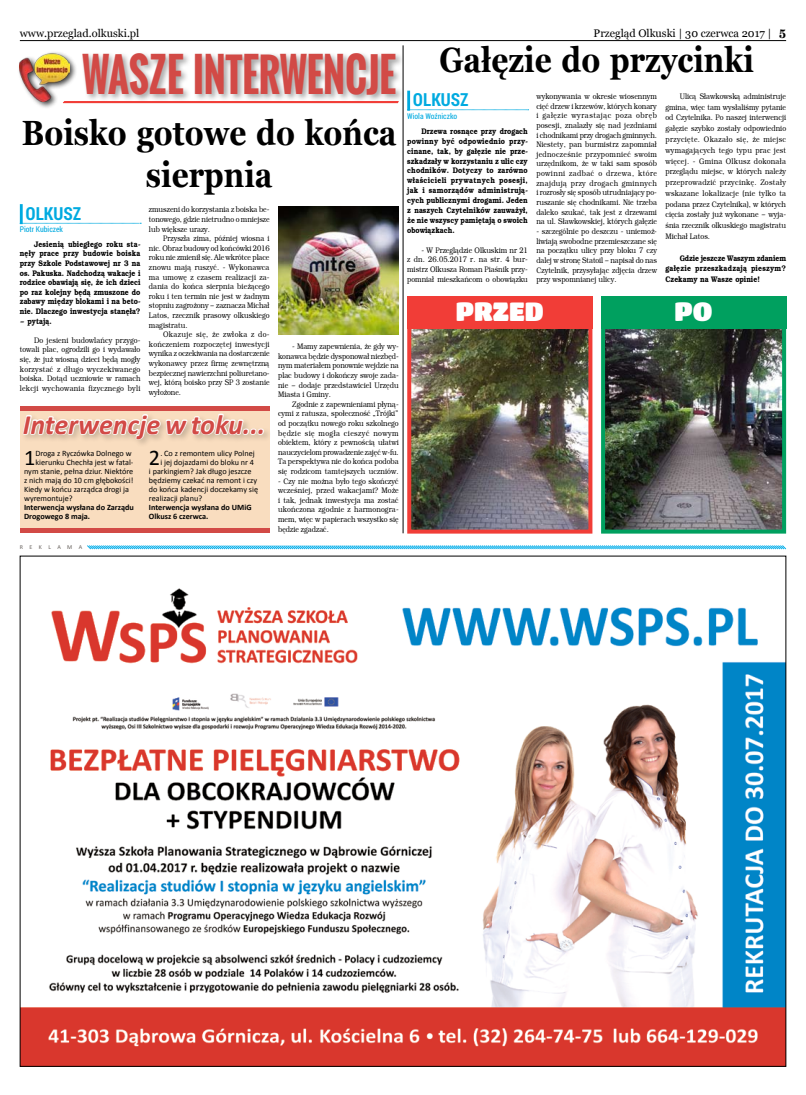
<style>
.page{position:relative;width:806px;height:1095px;background:#fff}
.page>*{position:absolute;margin:0;border:0;box-sizing:border-box;transform-origin:0 0}
.t1{font:700 45.1px "Oswald";letter-spacing:-.005em;color:#d24a46;scale:.85 1}
.t2{font:700 35px/42px "Georgia";color:#000;text-align:center;scale:.85 1}
.t3{font:italic 700 28px "Calibri";color:#d24a46}
.t4{font:26px "Titan One";color:#fff}
.t5{font:22.4px "Calibri";color:#000}
.t6{font:700 18px "Roboto Condensed";color:#00aae0}
.t7{font:11px "Georgia";color:#000}
.t8{font:8.2px "Calibri";color:#000}
.t9{font:700 8.2px/9px "Calibri";color:#000}
.t10{font:8px/9.6px "Brooklyn";color:#000;text-align:justify;scale:.85 1}
.t11{font:700 8px/9.9px "Brooklyn";color:#000;text-align:justify;scale:.85 1}
.t12{font:8px "Roboto Condensed";color:#00aae0}
.t13{font:6px "Calibri";letter-spacing:1.07em;color:#66615d}
.s1{font-family:"New Brunswick";font-weight:700;font-size:12px}
</style>
<div class="page">
<hr style="left:20px;top:40px;width:765px;height:1px;background:#000">
<div style="left:80px;top:50px;width:371px;height:85px;background:#000;opacity:.36"></div>
<div style="left:17px;top:51px;width:72px;height:72px;background:#000;opacity:.75"></div>
<img style="left:20px;top:52px;width:49px;height:50px">
<svg style="left:63px;top:101px;width:336px;height:2px"></svg>
<img style="left:22px;top:588px;width:761px;height:476px">
<svg style="left:87px;top:545px;width:699px;height:5px"></svg>
<hr style="left:20px;top:204px;width:3px;height:20px;background:#00aae0">
<svg style="left:22px;top:223px;width:119px;height:1px"></svg>
<hr style="left:407px;top:91px;width:3px;height:20px;background:#00aae0">
<svg style="left:407px;top:109px;width:121px;height:1px"></svg>
<img style="left:605px;top:328px;width:175px;height:200px">
<div style="left:600px;top:317px;width:185px;height:216px;border:4px solid #00a05f"></div>
<img style="left:412px;top:328px;width:175px;height:200px">
<div style="left:407px;top:317px;width:185px;height:216px;border:4px solid #f13d37"></div>
<div style="left:407px;top:296px;width:185px;height:32px;background:#f13d37"></div>
<div style="left:600px;top:296px;width:185px;height:32px;background:#00a05f"></div>
<hr style="left:402px;top:45px;width:1px;height:488px;background:#000">
<div style="left:20px;top:410px;width:249px;height:121px;background:#f9ddbf"></div>
<div style="left:20px;top:411px;width:320px;height:63px;background:#000;opacity:.19"></div>
<svg style="left:22px;top:410px;width:243px;height:64px"></svg>
<hr style="left:20px;top:406px;width:249px;height:4px;background:#d24a46">
<hr style="left:20px;top:528px;width:249px;height:4px;background:#d24a46">
<img style="left:278px;top:206px;width:120px;height:128px">
<h3 class="t7" style="left:20px;top:27px;width:121px">www.przeglad.olkuski.pl</h3>
<h3 class="t7" style="left:593px;top:27px;width:194px">Przegląd Olkuski | 30 czerwca 2017 | <span class="s1">5</span></h3>
<h1 class="t1" style="left:82px;top:40px;width:370px">WASZE INTERWENCJE</h1>
<h2 class="t2" style="left:439px;top:39px;width:371px">Gałęzie do przycinki</h2>
<h3 class="t6" style="left:412px;top:87px;width:57px">OLKUSZ</h3>
<p class="t12" style="left:407px;top:111px;width:51px">Wiola Woźniczko</p>
<p class="t11" style="left:407px;top:126px;width:143px;text-indent:14px">Drzewa rosnące przy drogach powinny być odpowiednio przy&shy;cinane, tak, by gałęzie nie prze&shy;szkadzały w korzystaniu z ulic czy chodników. Dotyczy to zarówno właścicieli prywatnych posesji, jak i samorządów administrują&shy;cych publicznymi drogami. Jeden z naszych Czytelników zauważył, że nie wszyscy pamiętają o swoich obowiązkach.</p>
<p class="t10" style="left:407px;top:245px;width:143px;line-height:9.9px;text-indent:14px">- W Przeglądzie Olkuskim nr 21 z dn. 26.05.2017 r. na str. 4 bur&shy;mistrz Olkusza Roman Piaśnik przy&shy;pomniał mieszkańcom o obowiązku</p>
<p class="t10" style="left:665px;top:91px;width:143px;line-height:10.8px;text-indent:14px">Ulicą Sławkowską administruje gmina, więc tam wysłaliśmy pytanie od Czytelnika. Po naszej interwencji gałęzie szybko zostały odpowiednio przycięte. Okazało się, że miejsc wymagających tego typu prac jest więcej. - Gmina Olkusz dokonała przeglądu miejsc, w których należy przeprowadzić przycinkę. Zostały wskazane lokalizacje (nie tylko ta podana przez Czytelnika), w których cięcia zostały już wykonane – wyja&shy;śnia rzecznik olkuskiego magistratu Michał Latos.</p>
<p class="t11" style="left:665px;top:252px;width:143px;line-height:10.8px;text-indent:14px">Gdzie jeszcze Waszym zdaniem gałęzie przeszkadzają pieszym?<br>Czekamy na Wasze opinie!</p>
<p class="t10" style="left:536px;top:91px;width:143px">wykonywania w okresie wiosennym cięć drzew i krzewów, których konary i gałęzie wyrastając poza obręb posesji, znalazły się nad jezdniami i chodnikami przy drogach gminnych.<br>Niestety, pan burmistrz zapomniał jednocześnie przypomnieć swoim urzędnikom, że w taki sam sposób powinni zadbać o drzewa, które znajdują przy drogach gminnych i rozrosły się sposób utrudniający po&shy;ruszanie się chodnikami. Nie trzeba daleko szukać, tak jest z drzewami na ul. Sławkowskiej, których gałęzie</p>
<p class="t10" style="left:536px;top:226px;width:143px">- szczególnie po deszczu - uniemoż&shy;liwiają swobodne przemieszczane się na początku ulicy przy bloku 7 czy dalej w stronę Statoil – napisał do nas Czytelnik, przysyłając zdjęcia drzew przy wspomnianej ulicy.</p>
<h2 class="t2" style="left:22px;top:112px;width:442px">Boisko gotowe do końca sierpnia</h2>
<h3 class="t6" style="left:26px;top:201px;width:57px">OLKUSZ</h3>
<p class="t12" style="left:20px;top:224px;width:45px">Piotr Kubiczek</p>
<p class="t11" style="left:20px;top:239px;width:143px;line-height:9.6px;text-indent:14px">Jesienią ubiegłego roku sta&shy;nęły prace przy budowie boiska przy Szkole Podstawowej nr 3 na os. Pakuska. Nadchodzą wakacje i rodzice obawiają się, że ich dzieci po raz kolejny będą zmuszone do zabawy między blokami i na beto&shy;nie. Dlaczego inwestycja stanęła?</p>
<p class="t11" style="left:20px;top:316px;width:39px">– pytają.</p>
<p class="t10" style="left:20px;top:335px;width:143px;text-indent:14px">Do jesieni budowlańcy przygo&shy;towali plac, ogrodzili go i wydawało się, że już wiosną dzieci będą mogły korzystać z długo wyczekiwanego boiska. Dotąd uczniowie w ramach lekcji wychowania fizycznego byli</p>
<p class="t10" style="left:149px;top:205px;width:143px">zmuszeni do korzystania z boiska be&shy;tonowego, gdzie nietrudno o mniejsze lub większe urazy.</p>
<p class="t10" style="left:149px;top:234px;width:143px;text-indent:14px">Przyszła zima, później wiosna i nic. Obraz budowy od końcówki 2016 roku nie zmienił się. Ale wkrótce place znowu mają ruszyć. - Wykonawca ma umowę z czasem realizacji za&shy;dania do końca sierpnia bieżącego roku i ten termin nie jest w żadnym stopniu zagrożony – zaznacza Michał Latos, rzecznik prasowy olkuskiego magistratu.</p>
<p class="t10" style="left:149px;top:330px;width:143px;text-indent:14px">Okazuje się, że zwłoka z do&shy;kończeniem rozpoczętej inwestycji wynika z oczekiwania na dostarczenie wykonawcy przez firmę zewnętrzną bezpiecznej nawierzchni poliuretano&shy;wej, którą boisko przy SP 3 zostanie wyłożone.</p>
<p class="t10" style="left:278px;top:341px;width:143px;text-indent:14px">- Mamy zapewnienia, że gdy wy&shy;konawca będzie dysponował niezbęd&shy;nym materiałem ponownie wejdzie na plac budowy i dokończy swoje zada&shy;nie – dodaje przedstawiciel Urzędu Miasta i Gminy.</p>
<p class="t10" style="left:278px;top:399px;width:143px;text-indent:14px">Zgodnie z zapewnieniami płyną&shy;cymi z ratusza, społeczność „Trójki” od początku nowego roku szkolnego będzie się mogła cieszyć nowym obiektem, który z pewnością ułatwi nauczycielom prowadzenie zajęć w-fu.<br>Ta perspektywa nie do końca podoba się rodzicom tamtejszych uczniów.</p>
<p class="t10" style="left:278px;top:476px;width:143px">- Czy nie można było tego skończyć wcześniej, przed wakacjami? Może i tak, jednak inwestycja ma zostać ukończona zgodnie z harmonogra&shy;mem, więc w papierach wszystko się będzie zgadzać.</p>
<h3 class="t4" style="left:455px;top:296px;width:90px">PRZED</h3>
<h3 class="t4" style="left:674px;top:296px;width:40px">po</h3>
<h3 class="t3" style="left:23px;top:406px;width:244px">Interwencje w toku...</h3>
<h3 class="t5" style="left:24px;top:443px;width:13px">1</h3>
<p class="t8" style="left:35px;top:448px;width:98px">Droga z Ryczówka Dolnego w</p>
<h3 class="t5" style="left:149px;top:443px;width:13px">2</h3>
<p class="t8" style="left:160px;top:448px;width:96px">. Co z remontem ulicy Polnej</p>
<p class="t8" style="left:35px;top:457px;width:99px">kierunku Chechła jest w fatal-</p>
<p class="t8" style="left:24px;top:466px;width:111px">nym stanie, pełna dziur. Niektóre</p>
<p class="t8" style="left:24px;top:475px;width:111px">z nich mają do 10 cm głębokości!</p>
<p class="t8" style="left:24px;top:484px;width:106px">Kiedy w końcu zarządca drogi ja</p>
<p class="t8" style="left:24px;top:493px;width:50px">wyremontuje?</p>
<p class="t9" style="left:24px;top:502px;width:111px">Interwencja wysłana do Zarządu<br>Drogowego 8 maja.</p>
<p class="t8" style="left:160px;top:457px;width:95px">i jej dojazdami do bloku nr 4</p>
<p class="t8" style="left:149px;top:466px;width:104px">i parkingiem? Jak długo jeszcze</p>
<p class="t8" style="left:149px;top:475px;width:109px">będziemy czekać na remont i czy</p>
<p class="t8" style="left:149px;top:484px;width:110px">do końca kadencji doczekamy się</p>
<p class="t8" style="left:149px;top:493px;width:55px">realizacji planu?</p>
<p class="t9" style="left:149px;top:502px;width:104px">Interwencja wysłana do UMiG<br>Olkusz 6 czerwca.</p>
<p class="t13" style="left:20px;top:543px;width:64px">REKLAMA</p>
</div>
